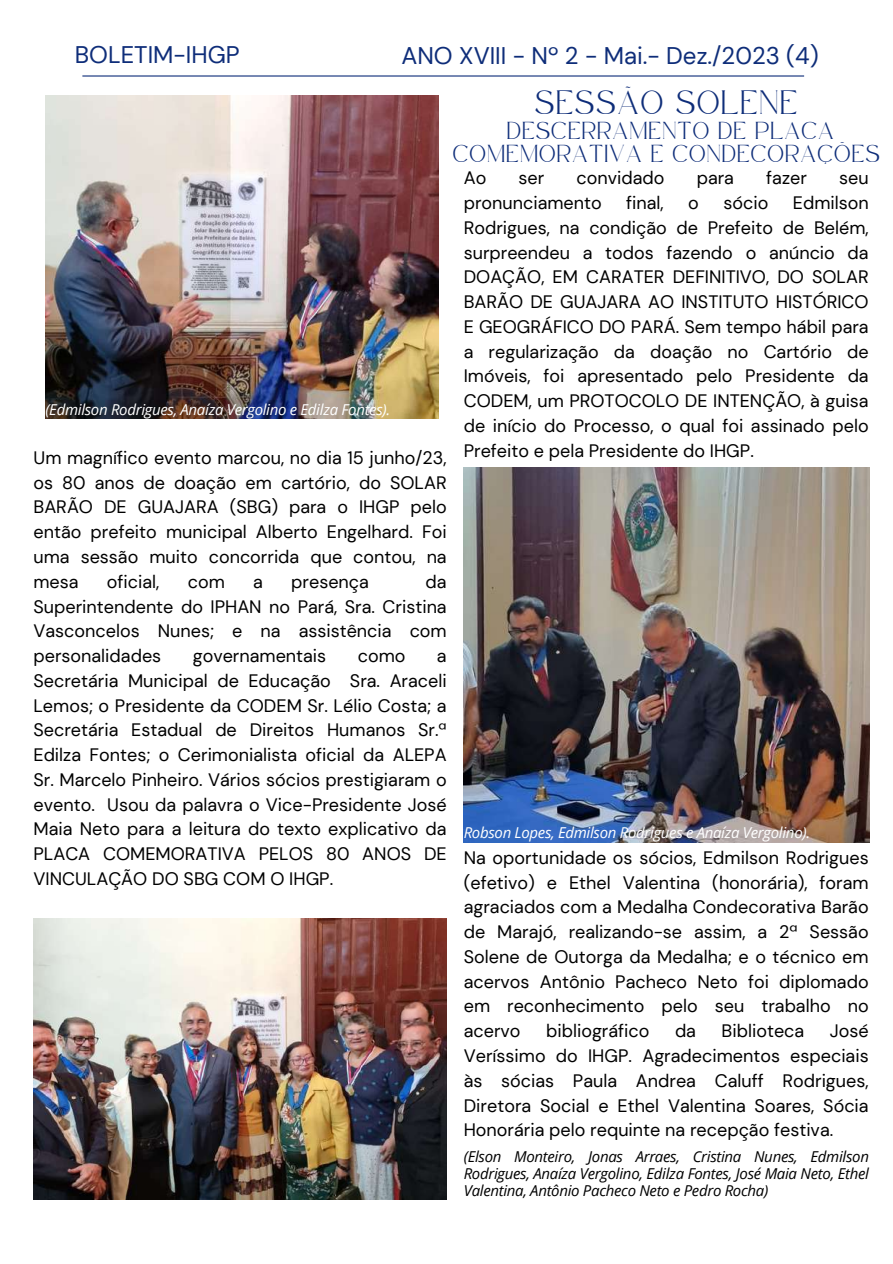
<style>
.page{position:relative;width:893px;height:1264px;background:#fff}
.page>*{position:absolute;margin:0;border:0;box-sizing:border-box;transform-origin:0 0}
.t1{font:24px "DM Sans";color:#0e2d79}
.t2{font:18px/24.8px "DM Sans";color:#000;text-align:justify}
.t3{font:16.5px "Safira March";letter-spacing:.13em;color:#0e2d79}
.t4{font:italic 15px/16.8px "Open Sans";letter-spacing:-.02em;color:#000;text-align:justify}
.t5{font:italic 15px "Open Sans";letter-spacing:-.02em;color:#fff}
.t6{font:12px/23px "Safira March";letter-spacing:.13em;color:#0e2d79}
</style>
<div class="page">
<img style="left:45px;top:96px;width:393px;height:322px">
<img style="left:463px;top:467px;width:405px;height:375px">
<hr style="left:82px;top:75px;width:722px;height:2px;background:#0e2d79">
<img style="left:33px;top:918px;width:413px;height:281px">
<h1 class="t1" style="left:75px;top:39px;width:166px">BOLETIM-IHGP</h1>
<h1 class="t1" style="left:401px;top:40px;width:419px">ANO XVIII - Nº 2 - Mai.- Dez./2023 (4)</h1>
<p class="t3" style="left:535px;top:98px;width:264px">SESSÃO SOLENE</p>
<p class="t6" style="left:453px;top:123px;width:428px;text-indent:54px">DESCERRAMENTO DE PLACA<br>COMEMORATIVA E CONDECORAÇÕES</p>
<p class="t5" style="left:45px;top:399px;width:346px">(Edmilson Rodrigues, Anaíza Vergolino e Edilza Fontes).</p>
<p class="t2" style="left:33px;top:445px;width:414px">Um magnífico evento marcou, no dia 15 junho/23, os 80 anos de doação em cartório, do SOLAR BARÃO DE GUAJARA (SBG) para o IHGP pelo então prefeito municipal Alberto Engelhard. Foi uma sessão muito concorrida que contou, na mesa</p>
<p class="t2" style="left:33px;top:569px;width:414px;text-indent:392px">da Superintendente do IPHAN no Pará, Sra. Cristina Vasconcelos Nunes; e na assistência com personalidades</p>
<p class="t2" style="left:107px;top:569px;width:54px">oficial,</p>
<p class="t2" style="left:188px;top:569px;width:39px">com</p>
<p class="t2" style="left:253px;top:569px;width:11px">a</p>
<p class="t2" style="left:291px;top:569px;width:79px">presença</p>
<p class="t2" style="left:193px;top:643px;width:135px">governamentais</p>
<p class="t2" style="left:358px;top:643px;width:49px">como</p>
<p class="t2" style="left:33px;top:643px;width:414px;text-indent:403px">a Secretária Municipal de Educação Sra. Araceli Lemos; o Presidente da CODEM Sr. Lélio Costa; a Secretária Estadual de Direitos Humanos Sr.ª Edilza Fontes; o Cerimonialista oficial da ALEPA Sr. Marcelo Pinheiro. Vários sócios prestigiaram o evento. Usou da palavra o Vice-Presidente José Maia Neto para a leitura do texto explicativo da PLACA COMEMORATIVA PELOS 80 ANOS DE VINCULAÇÃO DO SBG COM O IHGP.</p>
<p class="t2" style="left:463px;top:166px;width:24px">Ao</p>
<p class="t2" style="left:518px;top:166px;width:27px">ser</p>
<p class="t2" style="left:576px;top:166px;width:89px">convidado</p>
<p class="t2" style="left:696px;top:166px;width:39px">para</p>
<p class="t2" style="left:766px;top:166px;width:42px">fazer</p>
<p class="t2" style="left:839px;top:166px;width:31px">seu</p>
<p class="t2" style="left:463px;top:190px;width:139px">pronunciamento</p>
<p class="t2" style="left:626px;top:190px;width:39px">final,</p>
<p class="t2" style="left:688px;top:190px;width:12px">o</p>
<p class="t2" style="left:723px;top:190px;width:46px">sócio</p>
<p class="t2" style="left:463px;top:190px;width:406px;text-indent:329px">Edmilson Rodrigues, na condição de Prefeito de Belém, surpreendeu a todos fazendo o anúncio da DOAÇÃO, EM CARATER DEFINITIVO, DO SOLAR BARÃO DE GUAJARA AO INSTITUTO HISTÓRICO E GEOGRÁFICO DO PARÁ. Sem tempo hábil para a regularização da doação no Cartório de Imóveis, foi apresentado pelo Presidente da CODEM, um PROTOCOLO DE INTENÇÃO, à guisa de início do Processo, o qual foi assinado pelo Prefeito e pela Presidente do IHGP.</p>
<p class="t5" style="left:463px;top:822px;width:348px">Robson Lopes, Edmilson Rodrigues e Anaíza Vergolino).</p>
<p class="t2" style="left:463px;top:845px;width:406px">Na oportunidade os sócios, Edmilson Rodrigues (efetivo) e Ethel Valentina (honorária), foram agraciados com a Medalha Condecorativa Barão de Marajó, realizando-se assim, a 2ª Sessão Solene de Outorga da Medalha; e o técnico em acervos Antônio Pacheco Neto foi diplomado em reconhecimento pelo seu trabalho no acervo</p>
<p class="t2" style="left:463px;top:1018px;width:406px;text-indent:366px">José Veríssimo do IHGP. Agradecimentos especiais às sócias Paula Andrea Caluff Rodrigues, Diretora Social e Ethel Valentina Soares, Sócia Honorária pelo requinte na recepção festiva.</p>
<p class="t2" style="left:546px;top:1018px;width:105px">bibliográfico</p>
<p class="t2" style="left:675px;top:1018px;width:23px">da</p>
<p class="t2" style="left:721px;top:1018px;width:84px">Biblioteca</p>
<p class="t4" style="left:463px;top:1148px;width:406px">(Elson Monteiro, Jonas Arraes, Cristina Nunes, Edmilson Rodrigues, Anaíza Vergolino, Edilza Fontes, José Maia Neto, Ethel Valentina, Antônio Pacheco Neto e Pedro Rocha)</p>
</div>
